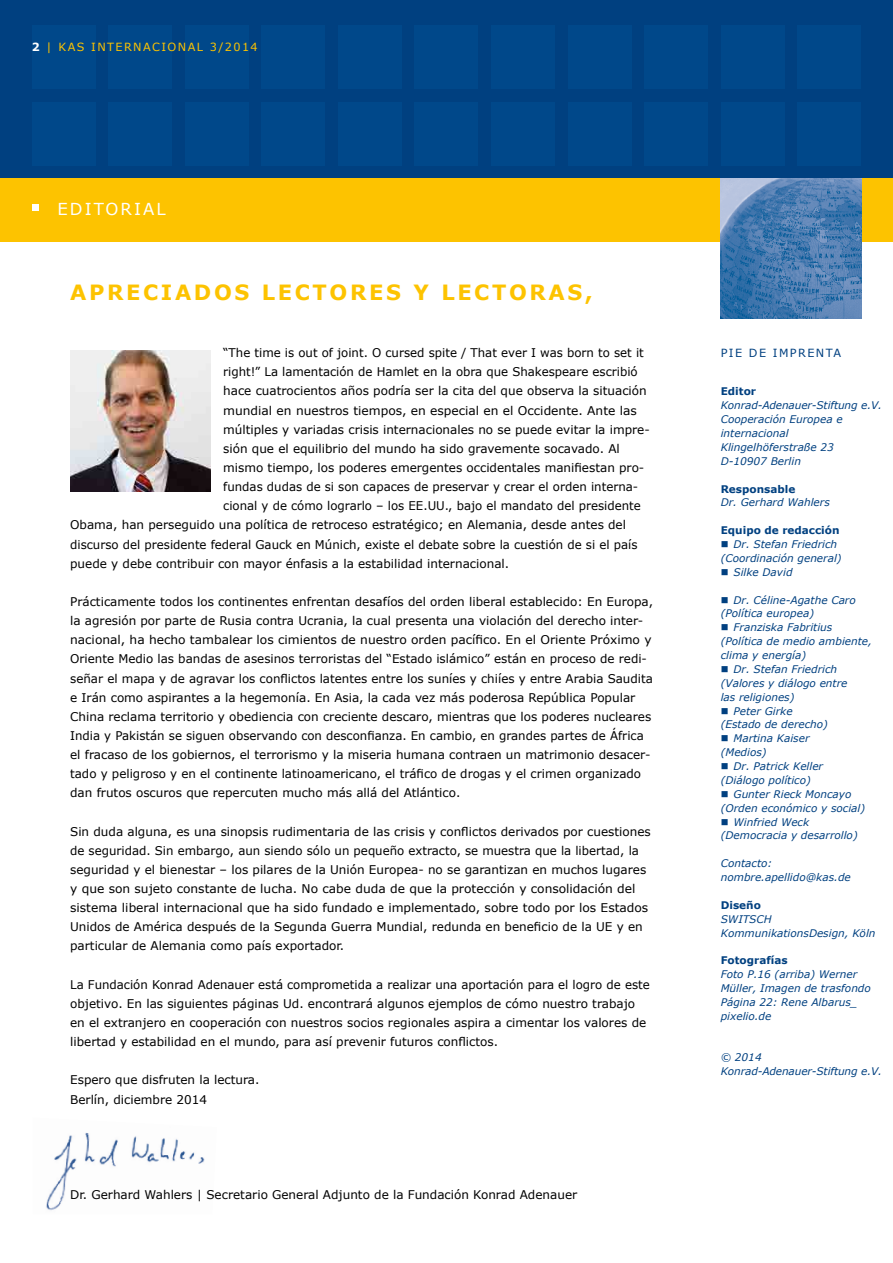
<style>
.page{position:relative;width:893px;height:1263px;background:#fff}
.page>*{position:absolute;margin:0;border:0;box-sizing:border-box;transform-origin:0 0}
.t1{font:700 21px "Verdana";letter-spacing:.125em;color:#fdc300}
.t2{font:16.5px "Verdana";letter-spacing:.125em;color:#fff}
.t3{font:12px/19.2px "Verdana";color:#000}
.t4{font:11.25px "Verdana";letter-spacing:.125em;color:#fdc300}
.t5{font:11.25px "Verdana";letter-spacing:.125em;color:#004080}
.t6{font:italic 10.5px/13.8px "Verdana";color:#004080}
.t7{font:700 10.5px "Verdana";color:#004080}
.s1{font-weight:700;color:#fff}
</style>
<div class="page">
<div style="left:0;top:0;width:893px;height:179px;background:#004080"></div>
<div style="left:0;top:179px;width:893px;height:63px;background:#fdc300"></div>
<div style="left:32px;top:26px;width:64px;height:63px;background:#00488a"></div>
<div style="left:32px;top:102px;width:64px;height:64px;background:#00488a"></div>
<div style="left:108px;top:26px;width:64px;height:63px;background:#00488a"></div>
<div style="left:108px;top:102px;width:64px;height:64px;background:#00488a"></div>
<div style="left:185px;top:26px;width:64px;height:63px;background:#00488a"></div>
<div style="left:185px;top:102px;width:64px;height:64px;background:#00488a"></div>
<div style="left:261px;top:26px;width:64px;height:63px;background:#00488a"></div>
<div style="left:261px;top:102px;width:64px;height:64px;background:#00488a"></div>
<div style="left:338px;top:26px;width:64px;height:63px;background:#00488a"></div>
<div style="left:338px;top:102px;width:64px;height:64px;background:#00488a"></div>
<div style="left:415px;top:26px;width:63px;height:63px;background:#00488a"></div>
<div style="left:415px;top:102px;width:63px;height:64px;background:#00488a"></div>
<div style="left:491px;top:26px;width:64px;height:63px;background:#00488a"></div>
<div style="left:491px;top:102px;width:64px;height:64px;background:#00488a"></div>
<div style="left:568px;top:26px;width:63px;height:63px;background:#00488a"></div>
<div style="left:568px;top:102px;width:63px;height:64px;background:#00488a"></div>
<div style="left:644px;top:26px;width:64px;height:63px;background:#00488a"></div>
<div style="left:644px;top:102px;width:64px;height:64px;background:#00488a"></div>
<div style="left:721px;top:26px;width:63px;height:63px;background:#00488a"></div>
<div style="left:721px;top:102px;width:63px;height:64px;background:#00488a"></div>
<div style="left:797px;top:26px;width:64px;height:63px;background:#00488a"></div>
<div style="left:797px;top:102px;width:64px;height:64px;background:#00488a"></div>
<div style="left:32px;top:204px;width:7px;height:7px;background:#fff"></div>
<img style="left:46px;top:1132px;width:159px;height:79px">
<img style="left:70px;top:351px;width:140px;height:140px">
<img style="left:721px;top:179px;width:140px;height:140px">
<p class="t4" style="left:32px;top:40px;width:227px"><span class="s1">2</span> | KAS INTERNACIONAL 3/2014</p>
<h2 class="t2" style="left:57px;top:198px;width:110px">EDITORIAL</h2>
<h1 class="t1" style="left:70px;top:279px;width:524px">APRECIADOS LECTORES Y LECTORAS,</h1>
<p class="t3" style="left:223px;top:343px;width:422px">“The time is out of joint. O cursed spite / That ever I was born to set it</p>
<p class="t3" style="left:223px;top:362px;width:416px">right!” La lamentación de Hamlet en la obra que Shakespeare escribió</p>
<p class="t3" style="left:223px;top:381px;width:425px">hace cuatrocientos años podría ser la cita del que observa la situación</p>
<p class="t3" style="left:223px;top:400px;width:415px">mundial en nuestros tiempos, en especial en el Occidente. Ante las</p>
<p class="t3" style="left:223px;top:419px;width:428px">múltiples y variadas crisis internacionales no se puede evitar la impre-</p>
<p class="t3" style="left:223px;top:438px;width:398px">sión que el equilibrio del mundo ha sido gravemente socavado. Al</p>
<p class="t3" style="left:223px;top:458px;width:423px">mismo tiempo, los poderes emergentes occidentales manifiestan pro-</p>
<p class="t3" style="left:223px;top:477px;width:416px">fundas dudas de si son capaces de preservar y crear el orden interna-</p>
<p class="t3" style="left:223px;top:496px;width:419px">cional y de cómo lograrlo – los EE.UU., bajo el mandato del presidente</p>
<p class="t3" style="left:70px;top:515px;width:557px">Obama, han perseguido una política de retroceso estratégico; en Alemania, desde antes del</p>
<p class="t3" style="left:70px;top:534px;width:569px">discurso del presidente federal Gauck en Múnich, existe el debate sobre la cuestión de si el país</p>
<p class="t3" style="left:70px;top:553px;width:441px">puede y debe contribuir con mayor énfasis a la estabilidad internacional.</p>
<p class="t3" style="left:70px;top:592px;width:584px">Prácticamente todos los continentes enfrentan desafíos del orden liberal establecido: En Europa, la agresión por parte de Rusia contra Ucrania, la cual presenta una violación del derecho inter&shy;nacional, ha hecho tambalear los cimientos de nuestro orden pacífico. En el Oriente Próximo y Oriente Medio las bandas de asesinos terroristas del “Estado islámico” están en proceso de redi&shy;señar el mapa y de agravar los conflictos latentes entre los suníes y chiíes y entre Arabia Saudita e Irán como aspirantes a la hegemonía. En Asia, la cada vez más poderosa República Popular China reclama territorio y obediencia con creciente descaro, mientras que los poderes nucleares India y Pakistán se siguen observando con desconfianza. En cambio, en grandes partes de África el fracaso de los gobiernos, el terrorismo y la miseria humana contraen un matrimonio desacer&shy;tado y peligroso y en el continente latinoamericano, el tráfico de drogas y el crimen organizado dan frutos oscuros que repercuten mucho más allá del Atlántico.</p>
<p class="t3" style="left:70px;top:821px;width:582px">Sin duda alguna, es una sinopsis rudimentaria de las crisis y conflictos derivados por cuestiones de seguridad. Sin embargo, aun siendo sólo un pequeño extracto, se muestra que la libertad, la seguridad y el bienestar – los pilares de la Unión Europea- no se garantizan en muchos lugares y que son sujeto constante de lucha. No cabe duda de que la protección y consolidación del sistema liberal internacional que ha sido fundado e implementado, sobre todo por los Estados Unidos de América después de la Segunda Guerra Mundial, redunda en beneficio de la UE y en particular de Alemania como país exportador.</p>
<p class="t3" style="left:70px;top:974px;width:581px">La Fundación Konrad Adenauer está comprometida a realizar una aportación para el logro de este objetivo. En las siguientes páginas Ud. encontrará algunos ejemplos de cómo nuestro trabajo en el extranjero en cooperación con nuestros socios regionales aspira a cimentar los valores de libertad y estabilidad en el mundo, para así prevenir futuros conflictos.</p>
<p class="t3" style="left:70px;top:1070px;width:191px">Espero que disfruten la lectura.<br>Berlín, diciembre 2014</p>
<p class="t3" style="left:70px;top:1185px;width:509px">Dr. Gerhard Wahlers | Secretario General Adjunto de la Fundación Konrad Adenauer</p>
<p class="t5" style="left:721px;top:346px;width:122px">PIE DE IMPRENTA</p>
<p class="t7" style="left:721px;top:385px;width:37px">Editor</p>
<p class="t6" style="left:721px;top:398px;width:163px">Konrad-Adenauer-Stiftung e.V.<br>Cooperación Europea e internacional<br>Klingelhöferstraße 23<br>D-10907 Berlin</p>
<p class="t7" style="left:721px;top:482px;width:76px">Responsable</p>
<p class="t6" style="left:721px;top:495px;width:111px">Dr. Gerhard Wahlers</p>
<p class="t7" style="left:721px;top:524px;width:120px">Equipo de redacción</p>
<p class="t6" style="left:721px;top:537px;width:122px">■ Dr. Stefan Friedrich (Coordinación general)</p>
<p class="t6" style="left:721px;top:565px;width:73px">■ Silke David</p>
<p class="t6" style="left:721px;top:592px;width:137px">■ Dr. Céline-Agathe Caro (Política europea)</p>
<p class="t6" style="left:721px;top:620px;width:153px">■ Franziska Fabritius (Política de medio ambiente, clima y energía)</p>
<p class="t6" style="left:721px;top:662px;width:128px">■ Dr. Stefan Friedrich (Valores y diálogo entre las religiones)</p>
<p class="t6" style="left:721px;top:703px;width:109px">■ Peter Girke (Estado de derecho)</p>
<p class="t6" style="left:721px;top:731px;width:90px">■ Martina Kaiser (Medios)</p>
<p class="t6" style="left:721px;top:759px;width:104px">■ Dr. Patrick Keller (Diálogo político)</p>
<p class="t6" style="left:721px;top:787px;width:146px">■ Gunter Rieck Moncayo (Orden económico y social)</p>
<p class="t6" style="left:721px;top:814px;width:138px">■ Winfried Weck (Democracia y desarrollo)</p>
<p class="t6" style="left:721px;top:856px;width:132px">Contacto: nombre.apellido@kas.de</p>
<p class="t7" style="left:721px;top:898px;width:42px">Diseño</p>
<p class="t6" style="left:721px;top:912px;width:156px">SWITSCH<br>KommunikationsDesign, Köln</p>
<p class="t7" style="left:721px;top:954px;width:68px">Fotografías</p>
<p class="t6" style="left:721px;top:967px;width:152px">Foto P.16 (arriba) Werner<br>Müller, Imagen de trasfondo<br>Página 22: Rene Albarus_ pixelio.de</p>
<p class="t6" style="left:721px;top:1050px;width:163px">© 2014<br>Konrad-Adenauer-Stiftung e.V.</p>
</div>
